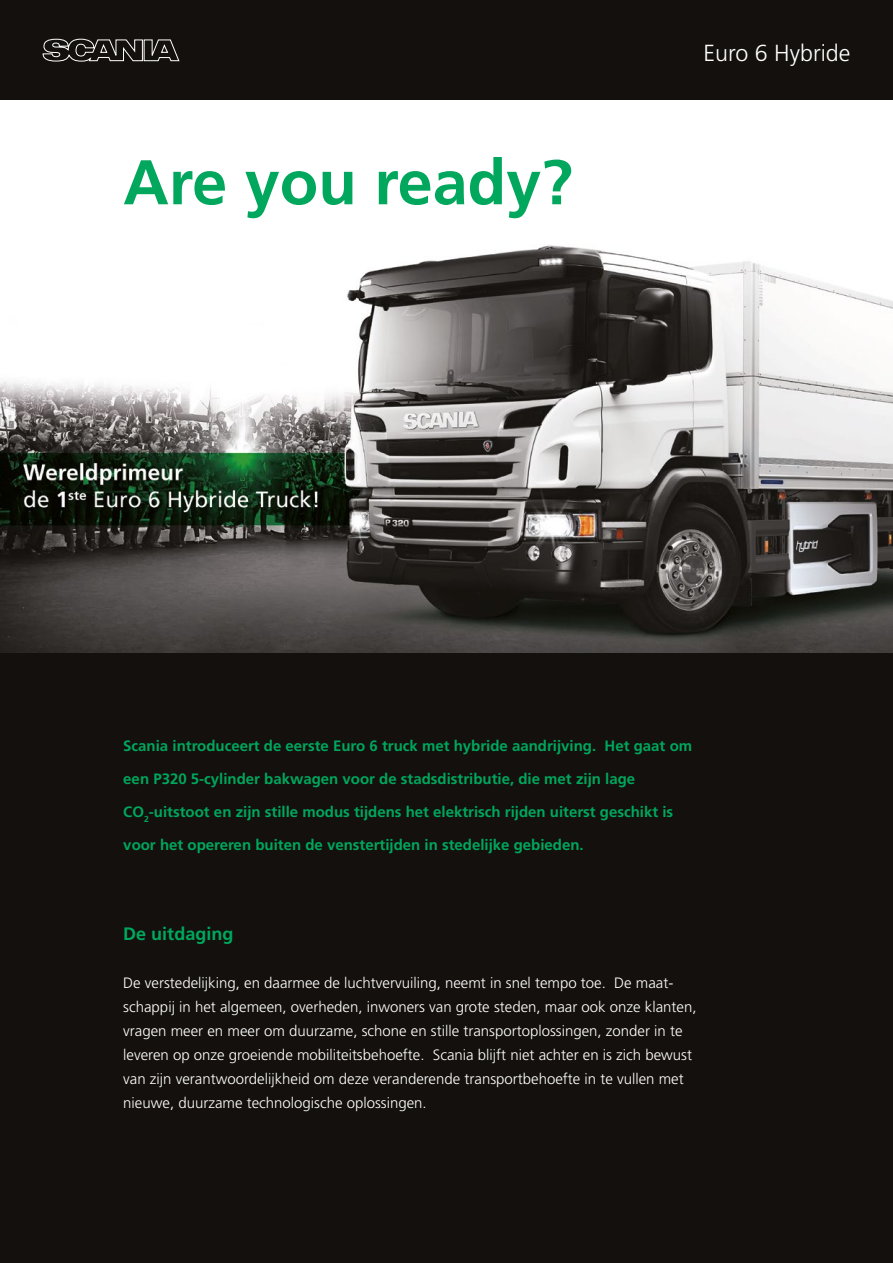
<style>
.page{position:relative;width:893px;height:1263px;background:#fff}
.page>*{position:absolute;margin:0;border:0;box-sizing:border-box;transform-origin:0 0}
.t1{font:700 63px "Frutiger LT Std";color:#00a75d}
.t2{font:300 23.25px "Frutiger LT Std";color:#fff}
.t3{font:700 18px "Frutiger LT Std";color:#00a75d}
.t4{font:300 15px/24px "Frutiger LT Std";color:#fff}
.t5{font:700 15px "Frutiger LT Std";color:#00a75d}
</style>
<div class="page">
<div style="left:0;top:652px;width:893px;height:611px;background:#13100d"></div>
<img style="left:0;top:245px;width:893px;height:407px">
<div style="left:0;top:0;width:893px;height:99px;background:#13100d"></div>
<svg style="left:42px;top:38px;width:138px;height:24px"></svg>
<h1 class="t1" style="left:123px;top:145px;width:451px">Are you ready?</h1>
<h2 class="t2" style="left:704px;top:40px;width:148px">Euro 6 Hybride</h2>
<p class="t5" style="left:123px;top:737px;width:570px">Scania introduceert de eerste Euro 6 truck met hybride aandrijving. Het gaat om</p>
<p class="t5" style="left:123px;top:770px;width:513px">een P320 5-cylinder bakwagen voor de stadsdistributie, die met zijn lage</p>
<p class="t5" style="left:123px;top:803px;width:551px">CO<sub>2</sub>-uitstoot en zijn stille modus tijdens het elektrisch rijden uiterst geschikt is</p>
<p class="t5" style="left:123px;top:836px;width:462px">voor het opereren buiten de venstertijden in stedelijke gebieden.</p>
<p class="t3" style="left:123px;top:923px;width:112px">De uitdaging</p>
<p class="t4" style="left:123px;top:971px;width:575px">De verstedelijking, en daarmee de luchtvervuiling, neemt in snel tempo toe. De maat&shy;schappij in het algemeen, overheden, inwoners van grote steden, maar ook onze klanten, vragen meer en meer om duurzame, schone en stille transportoplossingen, zonder in te leveren op onze groeiende mobiliteitsbehoefte. Scania blijft niet achter en is zich bewust van zijn verantwoordelijkheid om deze veranderende transportbehoefte in te vullen met nieuwe, duurzame technologische oplossingen.</p>
</div>
